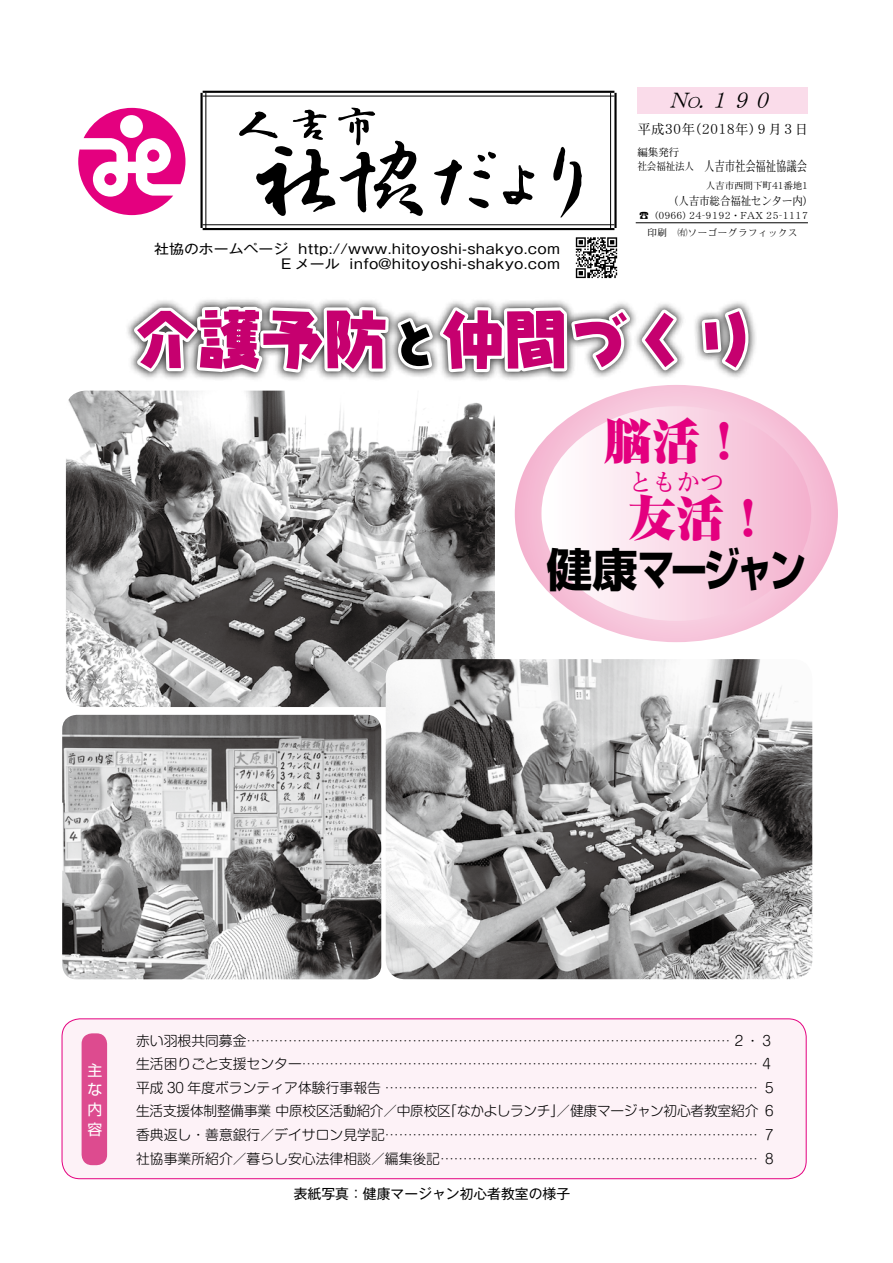
<style>
.page{position:relative;width:893px;height:1263px;background:#fff}
.page>*{position:absolute;margin:0;border:0;box-sizing:border-box;transform-origin:0 0}
.t1{font:60.3px "NIS JYA U";letter-spacing:.05em;color:#c6006f}
.t2{font:900 47.85px/76.5px "Ryumin Pro";color:#e4007f;text-align:center}
.t3{font:700 45.75px "Shin Go Pro";letter-spacing:-.1em;color:#000}
.t4{font:900 23.85px "Ryumin Pro";color:#e4007f}
.t5{font:italic 21.3px "DFPHS Mincho CID W3";color:#000}
.t6{font:14.85px/19.8px "Shin Go Pro";color:#fff;text-align:justify}
.t7{font:300 13.8px/23.5px "Shin M Go Pro";color:#000;text-align:right}
.t8{font:300 13.8px "Shin M Go Pro";letter-spacing:-.02em;color:#000}
.t9{font:13.8px "Gothic MB101 Pro";color:#000}
.t10{font:13.8px "DFPHS Mincho CID W3";letter-spacing:.02em;color:#000}
.t11{font:13.8px "DFPHS Mincho CID W3";letter-spacing:-.01em;color:#000;scale:.75 1}
.t12{font:13.35px "Gothic MB101 Pro";letter-spacing:.015em;color:#000;scale:1.11 1}
.t13{font:11.7px "DFPHS Mincho CID W3";letter-spacing:-.01em;color:#000;scale:.9 1}
.t14{font:10.65px "DFPHS Mincho CID W3";letter-spacing:-.01em;color:#000;scale:.9 1}
.t15{font:10.65px "DFPHS Mincho CID W3";letter-spacing:-.01em;color:#000}
.t16{font:9.75px "DFPHS Mincho CID W3";letter-spacing:.05em;color:#000}
.t17{font:9.6px "DFPHS Mincho CID W3";letter-spacing:.05em;color:#000}
.t18{font:9.6px "DFPHS Mincho CID W3";letter-spacing:-.015em;color:#000}
.s1{font-family:"Ryumin Pro";font-weight:300}
.s2{font-size:50.25px;color:#000}
</style>
<div class="page">
<img style="left:62px;top:715px;width:319px;height:264px">
<svg style="left:515px;top:385px;width:323px;height:257px"></svg>
<svg style="left:541px;top:406px;width:270px;height:215px"></svg>
<svg style="left:78px;top:108px;width:107px;height:107px"></svg>
<div style="left:147px;top:150px;width:12px;height:12px;background:#e4007f;border-radius:50%"></div>
<hr style="left:203px;top:91px;width:411px;height:2px;background:#000">
<hr style="left:203px;top:228px;width:411px;height:2px;background:#000">
<hr style="left:203px;top:96px;width:411px;height:1px;background:#000">
<hr style="left:203px;top:224px;width:411px;height:1px;background:#000">
<hr style="left:200px;top:93px;width:3px;height:135px;background:#000">
<hr style="left:205px;top:93px;width:1px;height:135px;background:#000">
<hr style="left:614px;top:93px;width:3px;height:135px;background:#000">
<hr style="left:610px;top:93px;width:1px;height:135px;background:#000">
<svg style="left:478px;top:152px;width:18px;height:10px"></svg>
<svg style="left:239px;top:107px;width:184px;height:109px"></svg>
<svg style="left:434px;top:160px;width:28px;height:45px"></svg>
<svg style="left:553px;top:147px;width:29px;height:70px"></svg>
<svg style="left:473px;top:170px;width:17px;height:10px"></svg>
<svg style="left:503px;top:165px;width:31px;height:40px"></svg>
<svg style="left:469px;top:197px;width:20px;height:11px"></svg>
<div style="left:638px;top:87px;width:170px;height:26px;background:#fadcea"></div>
<hr style="left:636px;top:222px;width:172px;height:1px;background:#000">
<div style="left:62px;top:1019px;width:744px;height:160px;background:#fdf2f7;border-radius:18px"></div>
<div style="left:62px;top:1018px;width:744px;height:161px;border:1px solid #e4007f;border-radius:18px"></div>
<div style="left:82px;top:1033px;width:25px;height:132px;background:#dd4b8f;border-radius:11px"></div>
<img style="left:575px;top:237px;width:43px;height:42px">
<img style="left:66px;top:391px;width:429px;height:316px">
<img style="left:386px;top:659px;width:426px;height:320px">
<div style="left:125px;top:296px;width:633px;height:86px;background:#000;opacity:.75"></div>
<svg style="left:128px;top:302px;width:555px;height:76px"></svg>
<svg style="left:698px;top:303px;width:54px;height:73px"></svg>
<h3 class="t5" style="left:699px;top:89px;width:81px">. １９０</h3>
<h3 class="t5" style="left:670px;top:89px;width:37px">No</h3>
<p class="t10" style="left:637px;top:122px;width:172px">平成30 （年 2018年９）月３日</p>
<p class="t15" style="left:637px;top:146px;width:44px">編集発行</p>
<p class="t11" style="left:704px;top:159px;width:139px">人吉市社会福祉協議会</p>
<p class="t14" style="left:637px;top:161px;width:64px">社会福祉法人</p>
<p class="t12" style="left:154px;top:238px;width:122px">社協のホームページ</p>
<p class="t12" style="left:298px;top:238px;width:237px">http://www.hitoyoshi-shakyo.com</p>
<p class="t12" style="left:281px;top:253px;width:54px">E メール</p>
<p class="t12" style="left:350px;top:253px;width:191px">info@hitoyoshi-shakyo.com</p>
<p class="t18" style="left:706px;top:180px;width:104px">人吉市西間下町41番地1</p>
<p class="t13" style="left:668px;top:194px;width:163px">（人吉市総合福祉センター内(</p>
<p class="t16" style="left:689px;top:210px;width:120px">24-9192・FAX 25-1117</p>
<p class="t16" style="left:639px;top:210px;width:55px">☎（0966）</p>
<p class="t17" style="left:648px;top:227px;width:152px">印刷　<span class="s1">㈲</span>ソーゴーグラフィックス</p>
<h1 class="t1" style="left:136px;top:296px;width:621px">介護予防<span class="s2">と</span>仲間づくり</h1>
<h2 class="t2" style="left:604px;top:400px;width:169px">脳活!友活!</h2>
<h3 class="t4" style="left:628px;top:463px;width:97px">ともかつ</h3>
<h3 class="t3" style="left:546px;top:533px;width:261px">健康マージャン</h3>
<p class="t6" style="left:87px;top:1058px;width:16px">主な内容</p>
<p class="t7" style="left:136px;top:1027px;width:639px">赤い羽根共同募金.........................................................................................................２・３生活困りごと支援センター...................................................................................................４<br>5</p>
<p class="t7" style="left:136px;top:1074px;width:623px">平成 30 年度ボランティア体験行事報告 . . .. . . ..............................................................................</p>
<p class="t8" style="left:444px;top:1100px;width:316px">「なかよしランチ／」健康マージャン初心者教室紹介</p>
<p class="t7" style="left:136px;top:1098px;width:316px">生活支援体制整備事業中原校区活動紹介／中原校区</p>
<p class="t7" style="left:765px;top:1098px;width:10px">6</p>
<p class="t7" style="left:136px;top:1121px;width:623px">香典返し・善意銀行／デイサロン見学記.................................................................................</p>
<p class="t7" style="left:136px;top:1145px;width:623px">社協事業所紹介／暮らし安心法律相談／編集後記.....................................................................</p>
<p class="t9" style="left:294px;top:1182px;width:278px">表紙写真：健康マージャン初心者教室の様子</p>
<p class="t7" style="left:765px;top:1121px;width:10px">7</p>
<p class="t7" style="left:765px;top:1145px;width:10px">8</p>
</div>
